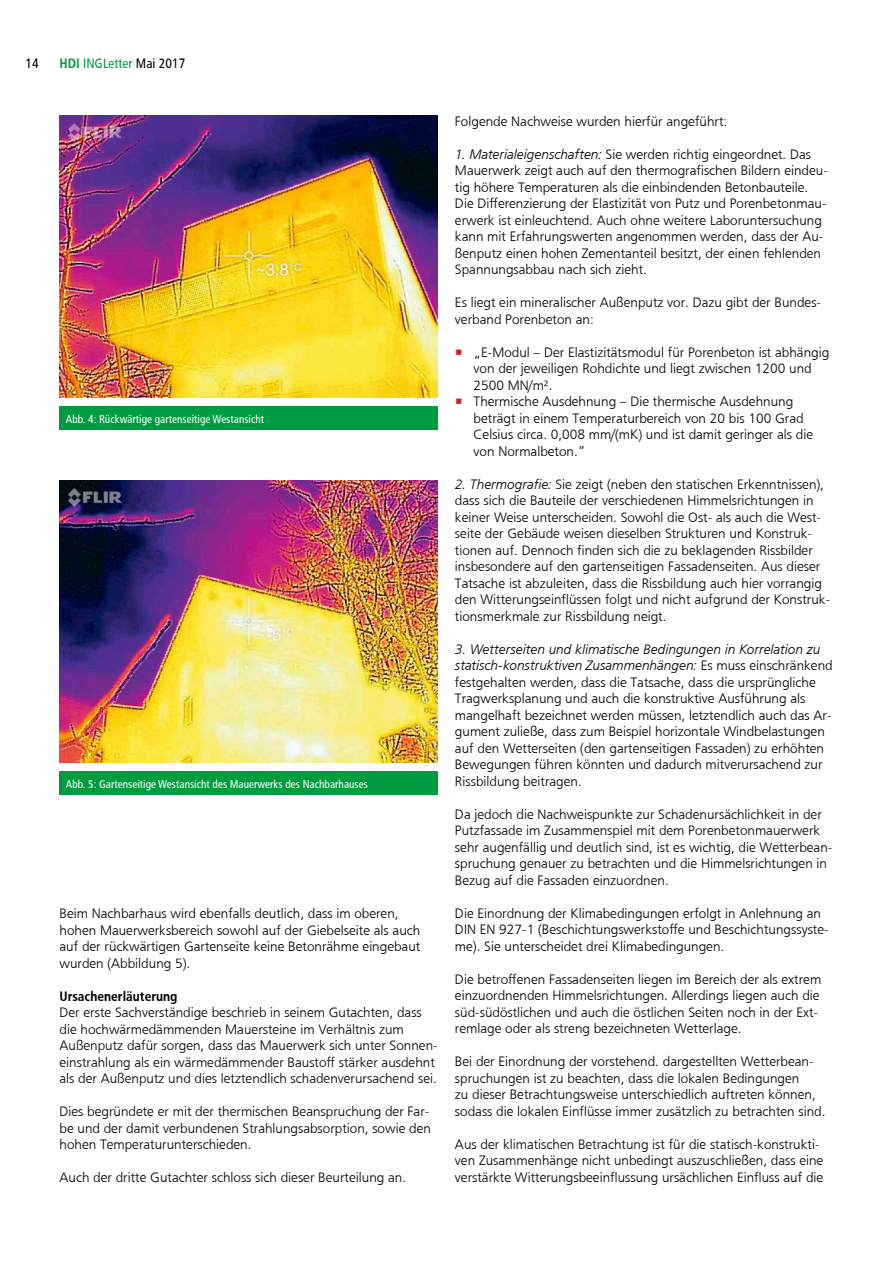
<style>
.page{position:relative;width:893px;height:1263px;background:#fff}
.page>*{position:absolute;margin:0;border:0;box-sizing:border-box;transform-origin:0 0}
.t1{font:13.5px/16.5px "HDI Gerling Sans Light";color:#000}
.t2{font:13.5px/16.5px "HDI Gerling Sans Light Italic";letter-spacing:.005em;color:#000}
.t3{font:13.5px "HDI Gerling Sans Cond Regular";color:#009c41}
.t4{font:13.5px "HDI Gerling Sans Cond Bold";color:#000}
.t5{font:13.5px "HDI Gerling Sans Cond Regular";color:#000}
.t6{font:11.25px "HDI Gerling Sans Cond Regular";color:#fff}
.s1{font-family:"HDI Gerling Sans Cond Bold"}
.s2{color:#000}
.s3{font-family:"HDI Gerling Sans Light Italic"}
.s4{color:#d12120}
.s5{font-family:"HDI Gerling Sans Light"}
</style>
<div class="page">
<img style="left:60px;top:116px;width:378px;height:282px">
<div style="left:60px;top:406px;width:378px;height:24px;background:#009c41"></div>
<img style="left:60px;top:481px;width:378px;height:282px">
<div style="left:60px;top:770px;width:378px;height:24px;background:#009c41"></div>
<p class="t5" style="left:26px;top:55px;width:15px">14</p>
<p class="t3" style="left:60px;top:56px;width:127px"><span class="s1">HDI</span> INGLetter <span class="s2">Mai 2017</span></p>
<p class="t6" style="left:66px;top:412px;width:200px">Abb. 4: Rückwärtige gartenseitige Westansicht</p>
<p class="t6" style="left:66px;top:777px;width:304px">Abb. 5: Gartenseitige Westansicht des Mauerwerks des Nachbarhauses</p>
<p class="t1" style="left:60px;top:905px;width:362px">Beim Nachbarhaus wird ebenfalls deutlich, dass im oberen, hohen Mauerwerksbereich sowohl auf der Giebelseite als auch auf der rückwärtigen Gartenseite keine Betonrähme eingebaut wurden (Abbildung 5).</p>
<p class="t4" style="left:60px;top:988px;width:119px">Ursachenerläuterung</p>
<p class="t1" style="left:60px;top:1004px;width:380px">Der erste Sachverständige beschrieb in seinem Gutachten, dass die hochwärmedämmenden Mauersteine im Verhältnis zum Außenputz dafür sorgen, dass das Mauerwerk sich unter Sonnen&shy;einstrahlung als ein wärmedämmender Baustoff stärker ausdehnt als der Außenputz und dies letztendlich schadenverursachend sei.</p>
<p class="t1" style="left:60px;top:1103px;width:373px;text-align:justify">Dies begründete er mit der thermischen Beanspruchung der Far&shy;be und der damit verbundenen Strahlungsabsorption, sowie den hohen Temperaturunterschieden.</p>
<p class="t1" style="left:60px;top:1169px;width:348px">Auch der dritte Gutachter schloss sich dieser Beurteilung an.</p>
<p class="t1" style="left:455px;top:113px;width:274px">Folgende Nachweise wurden hierfür angeführt:</p>
<p class="t1" style="left:455px;top:146px;width:374px"><span class="s3">1. Materialeigenschaften:</span> Sie werden richtig eingeordnet. Das Mauerwerk zeigt auch auf den thermografischen Bildern eindeu&shy;tig höhere Temperaturen als die einbindenden Betonbauteile.<br>Die Differenzierung der Elastizität von Putz und Porenbetonmau&shy;erwerk ist einleuchtend. Auch ohne weitere Laboruntersuchung kann mit Erfahrungswerten angenommen werden, dass der Au&shy;ßenputz einen hohen Zementanteil besitzt, der einen fehlenden Spannungsabbau nach sich zieht.</p>
<p class="t1" style="left:455px;top:295px;width:368px">Es liegt ein mineralischer Außenputz vor. Dazu gibt der Bundes&shy;verband Porenbeton an:</p>
<p class="t1" style="left:474px;top:344px;width:357px;text-indent:-19px"><span class="s4">•</span> „E-Modul – Der Elastizitätsmodul für Porenbeton ist abhängig von der jeweiligen Rohdichte und liegt zwischen 1200 und<br>2500 MN/m².</p>
<p class="t1" style="left:474px;top:394px;width:341px;text-indent:-19px"><span class="s4">•</span> Thermische Ausdehnung – Die thermische Ausdehnung beträgt in einem Temperaturbereich von 20 bis 100 Grad Celsius circa. 0,008 mm/(mK) und ist damit geringer als die von Normalbeton.“</p>
<p class="t1" style="left:455px;top:476px;width:377px"><span class="s3">2. Thermografie:</span> Sie zeigt (neben den statischen Erkenntnissen), dass sich die Bauteile der verschiedenen Himmelsrichtungen in keiner Weise unterscheiden. Sowohl die Ost- als auch die West&shy;seite der Gebäude weisen dieselben Strukturen und Konstruk&shy;tionen auf. Dennoch finden sich die zu beklagenden Rissbilder insbesondere auf den gartenseitigen Fassadenseiten. Aus dieser Tatsache ist abzuleiten, dass die Rissbildung auch hier vorrangig den Witterungseinflüssen folgt und nicht aufgrund der Konstruk&shy;tionsmerkmale zur Rissbildung neigt.</p>
<p class="t2" style="left:455px;top:641px;width:379px">3. Wetterseiten und klimatische Bedingungen in Korrelation zu statisch-konstruktiven Zusammenhängen: <span class="s5">Es muss einschränkend</span></p>
<p class="t1" style="left:455px;top:674px;width:378px">festgehalten werden, dass die Tatsache, dass die ursprüngliche Tragwerksplanung und auch die konstruktive Ausführung als mangelhaft bezeichnet werden müssen, letztendlich auch das Ar&shy;gument zuließe, dass zum Beispiel horizontale Windbelastungen auf den Wetterseiten (den gartenseitigen Fassaden) zu erhöhten Bewegungen führen könnten und dadurch mitverursachend zur Rissbildung beitragen.</p>
<p class="t1" style="left:455px;top:806px;width:379px">Da jedoch die Nachweispunkte zur Schadenursächlichkeit in der Putzfassade im Zusammenspiel mit dem Porenbetonmauerwerk sehr augenfällig und deutlich sind, ist es wichtig, die Wetterbean&shy;spruchung genauer zu betrachten und die Himmelsrichtungen in Bezug auf die Fassaden einzuordnen.</p>
<p class="t1" style="left:455px;top:905px;width:375px">Die Einordnung der Klimabedingungen erfolgt in Anlehnung an<br>DIN EN 927-1 (Beschichtungswerkstoffe und Beschichtungssyste&shy;me). Sie unterscheidet drei Klimabedingungen.</p>
<p class="t1" style="left:455px;top:971px;width:368px">Die betroffenen Fassadenseiten liegen im Bereich der als extrem einzuordnenden Himmelsrichtungen. Allerdings liegen auch die süd-südöstlichen und auch die östlichen Seiten noch in der Ext&shy;remlage oder als streng bezeichneten Wetterlage.</p>
<p class="t1" style="left:455px;top:1053px;width:372px">Bei der Einordnung der vorstehend. dargestellten Wetterbean&shy;spruchungen ist zu beachten, dass die lokalen Bedingungen<br>zu dieser Betrachtungsweise unterschiedlich auftreten können, sodass die lokalen Einflüsse immer zusätzlich zu betrachten sind.</p>
<p class="t1" style="left:455px;top:1136px;width:370px">Aus der klimatischen Betrachtung ist für die statisch-konstrukti&shy;ven Zusammenhänge nicht unbedingt auszuschließen, dass eine verstärkte Witterungsbeeinflussung ursächlichen Einfluss auf die</p>
</div>
